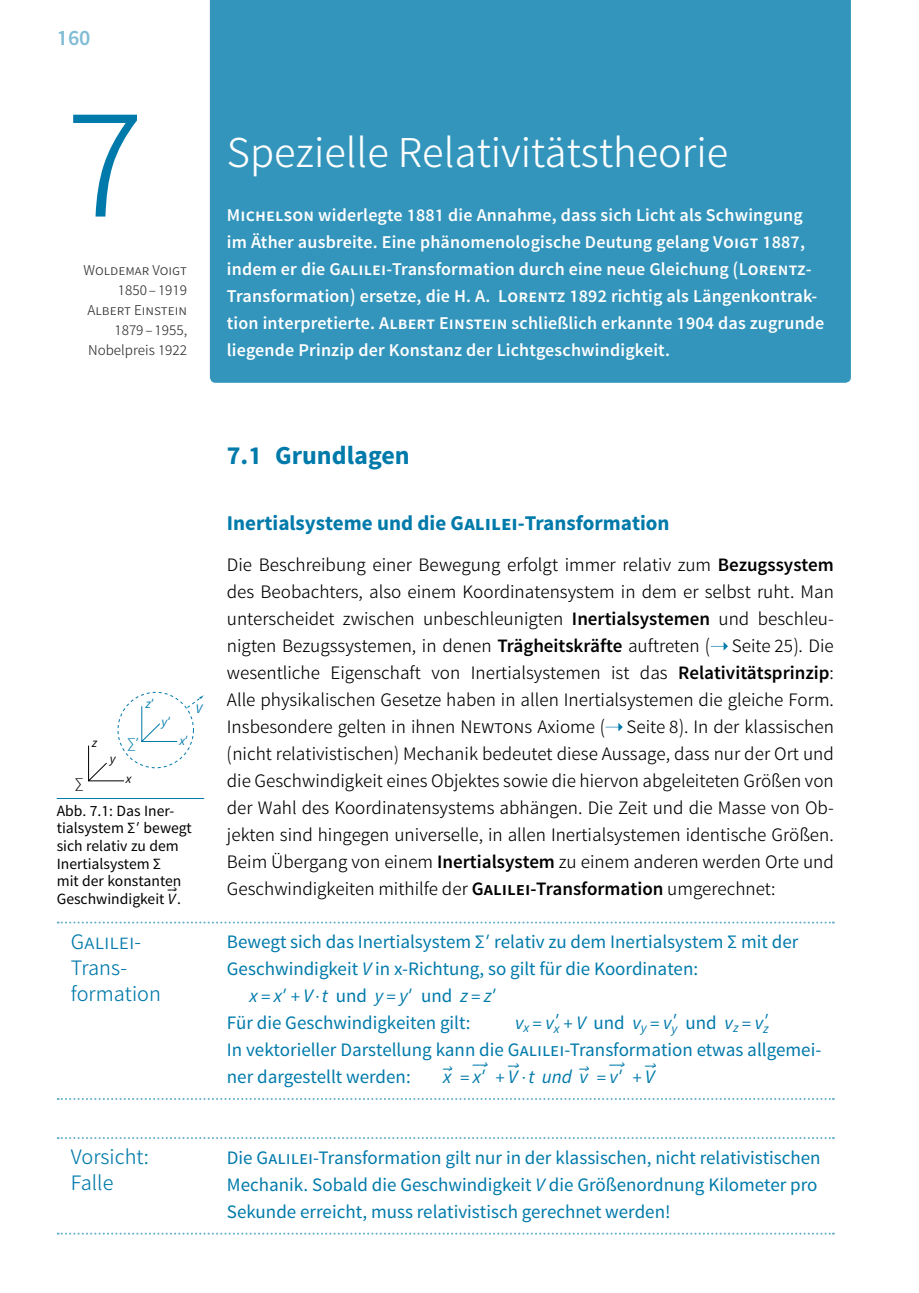
<style>
.page{position:relative;width:919px;height:1293px;background:#fff}
.page>*{position:absolute;margin:0;border:0;box-sizing:border-box;transform-origin:0 0}
.t1{font:300 159.4px "bs Sirah Sans 1";color:#007aaa}
.t2{font:300 44px "bs Sirah Sans 1";color:#fff}
.t3{font:700 26px "bs Sirah Sans 1";color:#007aaa}
.t4{font:300 22px/26px "bs Sirah Sans 1";color:#007aaa}
.t5{font:600 22px "bs Sirah Sans 1";color:#80bcd5}
.t6{font:700 21px "bs Sirah Sans 1";color:#007aaa}
.t7{font:300 19px/27px "bs Sirah Sans 1";color:#000;text-align:justify}
.t8{font:19px/27px "bs Sirah Sans 1";color:#007aaa}
.t9{font:italic 19px "bs Sirah Sans 1";color:#007aaa}
.t10{font:italic 19px/16.2px "bs Sirah Sans 1";color:#007aaa;scale:.51 1}
.t11{font:italic 19px "bs Sirah Sans 1";color:#007aaa;scale:.58 1}
.t12{font:italic 19px "bs Sirah Sans 1";color:#007aaa;scale:.82 1}
.t13{font:italic 19px "bs Sirah Sans 1";color:#007aaa;scale:.53 1}
.t14{font:italic 19px "bs Sirah Sans 1";color:#007aaa;scale:.84 1}
.t15{font:600 18px/27px "bs Sirah Sans 1";letter-spacing:.01em;color:#fff}
.t16{font:15.6px/17.6px "bs Sirah Sans 1";color:#000}
.t17{font:15.6px "bs Sirah Sans 1";color:#000;scale:.56 1}
.t18{font:300 15px/20px "bs Sirah Sans 1";color:#313130;text-align:right}
.t19{font:italic 13px "bs Sirah Sans 1";color:#007aaa}
.t20{font:italic 13px "bs Sirah Sans 1";color:#000}
.t21{font:10px "bs Sirah Sans 1";color:#007aaa}
.t22{font:10px "bs Sirah Sans 1";color:#000}
.s1{font-style:normal}
.s2{font-size:13px}
.s3{font-style:italic}
.s4{font-weight:600}
.s5{font-size:18.6px}
</style>
<div class="page">
<div style="left:210px;top:0;width:640px;height:383px;background:#3395bb"></div>
<svg style="left:710px;top:642px;width:18px;height:8px"></svg>
<svg style="left:605px;top:723px;width:17px;height:8px"></svg>
<hr style="left:57px;top:798px;width:147px;height:1px;background:#007aaa">
<svg style="left:88px;top:692px;width:116px;height:90px"></svg>
<svg style="left:58px;top:921px;width:775px;height:2px"></svg>
<svg style="left:58px;top:1098px;width:775px;height:2px"></svg>
<svg style="left:58px;top:1137px;width:775px;height:2px"></svg>
<svg style="left:58px;top:1232px;width:775px;height:2px"></svg>
<p class="t5" style="left:57px;top:23px;width:35px">160</p>
<h1 class="t1" style="left:66px;top:62px;width:79px">7</h1>
<p class="t18" style="left:83px;top:261px;width:105px">Woldemar Voigt<br>1850 – 1919<br>Albert Einstein<br>1879 – 1955,<br>Nobelpreis 1922</p>
<h2 class="t2" style="left:227px;top:124px;width:503px">Spezielle Relativitätstheorie</h2>
<p class="t15" style="left:227px;top:202px;width:599px">Michelson widerlegte 1881 die Annahme, dass sich Licht als Schwingung im Äther ausbreite. Eine phänomenologische Deutung gelang Voigt 1887, indem er die Galilei-Transformation durch eine neue Gleichung (Lorentz-Transformation) ersetze, die H. A. Lorentz 1892 richtig als Längenkontrak&shy;tion interpretierte. Albert Einstein schließlich erkannte 1904 das zugrunde liegende Prinzip der Konstanz der Lichtgeschwindigkeit.</p>
<p class="t20" style="left:92px;top:734px;width:7px">z</p>
<p class="t22" style="left:75px;top:777px;width:9px">∑</p>
<p class="t20" style="left:110px;top:750px;width:7px">y</p>
<p class="t19" style="left:145px;top:695px;width:11px">z<span class="s1">′</span></p>
<p class="t21" style="left:128px;top:737px;width:13px">∑<span class="s2">′</span></p>
<p class="t19" style="left:161px;top:713px;width:11px">y<span class="s1">′</span></p>
<p class="t19" style="left:179px;top:732px;width:11px">x<span class="s1">′</span></p>
<p class="t19" style="left:196px;top:700px;width:8px">V</p>
<p class="t20" style="left:126px;top:770px;width:7px">x</p>
<p class="t16" style="left:57px;top:802px;width:137px">Abb. 7.1: Das Iner&shy;tialsystem Σ′ bewegt sich relativ zu dem<br>Inertialsystem Σ<br>mit der konstanten<br>Geschwindigkeit <span class="s3">V</span> .</p>
<p class="t17" style="left:168px;top:872px;width:18px">_ _<sub>›</sub></p>
<p class="t4" style="left:71px;top:929px;width:91px">Galilei-<br>Trans&shy;formation</p>
<h3 class="t3" style="left:227px;top:438px;width:184px">7.1 Grundlagen</h3>
<p class="t6" style="left:227px;top:509px;width:444px">Inertialsysteme und die Galilei-Transformation</p>
<p class="t7" style="left:227px;top:552px;width:608px">Die Beschreibung einer Bewegung erfolgt immer relativ zum <span class="s4">Bezugssystem </span>des Beobachters, also einem Koordinatensystem in dem er selbst ruht. Man unterscheidet zwischen unbeschleunigten <span class="s4">Inertialsystemen</span> und beschleu&shy;nigten Bezugssystemen, in denen <span class="s4">Trägheitskräfte</span> auftreten ( Seite 25). Die wesentliche Eigenschaft von Inertialsystemen ist das <span class="s4">Relativitätsprinzip</span>:<br>Alle physikalischen Gesetze haben in allen Inertialsystemen die gleiche Form.<br>Insbesondere gelten in ihnen Newtons Axiome ( Seite 8). In der klassischen (nicht relativistischen) Mechanik bedeutet diese Aussage, dass nur der Ort und die Geschwindigkeit eines Objektes sowie die hiervon abgeleiteten Größen von der Wahl des Koordinatensystems abhängen. Die Zeit und die Masse von Ob&shy;jekten sind hingegen universelle, in allen Inertialsystemen identische Größen.<br>Beim Übergang von einem <span class="s4">Inertialsystem</span> zu einem anderen werden Orte und Geschwindigkeiten mithilfe der <span class="s4">Galilei-Transformation</span> umgerechnet:</p>
<p class="t8" style="left:227px;top:929px;width:573px">Bewegt sich das Inertialsystem Σ′ relativ zu dem Inertialsystem Σ mit der</p>
<p class="t8" style="left:227px;top:956px;width:472px">Geschwindigkeit <span class="s3">V</span> in x-Richtung, so gilt für die Koordinaten:</p>
<p class="t9" style="left:249px;top:983px;width:249px">x = x<span class="s1">′</span> + V×t <span class="s1">und</span> y = y<span class="s1">′ und</span> z = z<span class="s1">′</span></p>
<p class="t8" style="left:227px;top:1010px;width:245px">Für die Geschwindigkeiten gilt:</p>
<p class="t8" style="left:227px;top:1010px;width:595px;text-indent:288px"><span class="s3">v</span><sub>x</sub> <span class="s3">= v</span><sub>x</sub><span class="s5">′</span> <span class="s3">+ V</span> und <span class="s3">v</span><sub>y</sub> <span class="s3">= v</span><sub>y</sub><span class="s5">′</span> und <span class="s3">v</span><sub>z</sub> <span class="s3">= v</span><sub>z</sub><span class="s5">′<br></span>In vektorieller Darstellung kann die Galilei-Transformation etwas allgemei&shy;ner dargestellt werden:</p>
<p class="t12" style="left:473px;top:1044px;width:20px">_ _<sub>›</sub></p>
<p class="t11" style="left:508px;top:1045px;width:21px">_ _<sub>›</sub></p>
<p class="t14" style="left:609px;top:1044px;width:20px">_ _<sub>›</sub></p>
<p class="t11" style="left:645px;top:1045px;width:21px">_ _<sub>›</sub></p>
<p class="t10" style="left:443px;top:1053px;width:416px">_ _<sub>›<br></sub>x = x<span class="s1">′</span> + V ×t und v = v<span class="s1">′</span> + V</p>
<p class="t13" style="left:579px;top:1048px;width:21px">_ _<sub>›</sub></p>
<p class="t4" style="left:71px;top:1144px;width:80px">Vorsicht:<br>Falle</p>
<p class="t8" style="left:227px;top:1145px;width:595px">Die Galilei-Transformation gilt nur in der klassischen, nicht relativistischen<br>Mechanik. Sobald die Geschwindigkeit <span class="s3">V</span> die Größenordnung Kilometer pro<br>Sekunde erreicht, muss relativistisch gerechnet werden!</p>
</div>
